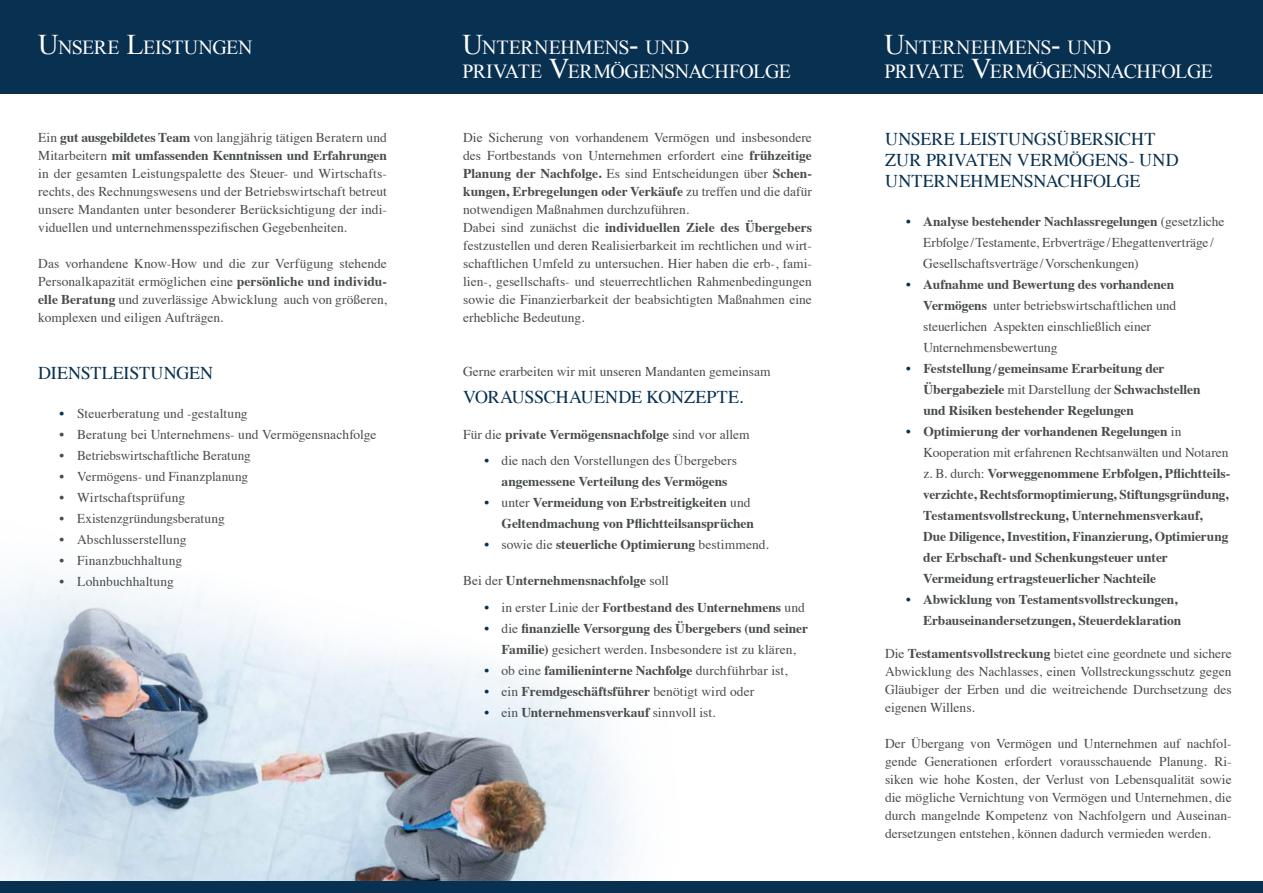
<style>
.page{position:relative;width:1263px;height:893px;background:#fff}
.page>*{position:absolute;margin:0;border:0;box-sizing:border-box;transform-origin:0 0}
.t1{font:19.95px/24px "Times New Roman";letter-spacing:-.015em;color:#fff}
.t2{font:18px/21px "Times";color:#083050}
.t3{font:13.5px/18px "Times";color:#484c4d;text-align:justify}
.t4{font:700 13.5px/21px "Times";letter-spacing:-.005em;color:#484c4d}
.s1{font-size:28.5px}
.s2{font-weight:700}
.s3{color:#083050}
.s4{font-weight:400}
.s5{font-weight:400;color:#083050}
</style>
<div class="page">
<svg style="left:0;top:575px;width:825px;height:307px"></svg>
<div style="left:0;top:0;width:1263px;height:94px;background:#083050"></div>
<div style="left:0;top:882px;width:1263px;height:11px;background:#083050"></div>
<h1 class="t1" style="left:38px;top:35px;width:216px"><span class="s1">U</span>NSERE <span class="s1">L</span>EISTUNGEN</h1>
<h1 class="t1" style="left:462px;top:35px;width:330px"><span class="s1">U</span>NTERNEHMENS<span class="s1">-</span> UND<br>PRIVATE <span class="s1">V</span>ERMÖGENSNACHFOLGE</h1>
<h1 class="t1" style="left:884px;top:35px;width:330px"><span class="s1">U</span>NTERNEHMENS<span class="s1">-</span> UND<br>PRIVATE <span class="s1">V</span>ERMÖGENSNACHFOLGE</h1>
<p class="t3" style="left:38px;top:127px;width:350px">Ein <span class="s2">gut ausgebildetes Team</span> von langjährig tätigen Beratern und Mitarbeitern <span class="s2">mit umfassenden Kenntnissen und Erfahrungen </span>in der gesamten Leistungspalette des Steuer- und Wirtschafts&shy;rechts, des Rechnungswesens und der Betriebswirtschaft betreut unsere Mandanten unter besonderer Berücksichtigung der indi&shy;viduellen und unternehmensspezifischen Gegebenheiten.</p>
<p class="t3" style="left:38px;top:253px;width:350px">Das vorhandene Know-How und die zur Verfügung stehende Personalkapazität ermöglichen eine <span class="s2">persönliche und individu&shy;elle Beratung</span> und zuverlässige Abwicklung auch von größeren, komplexen und eiligen Aufträgen.</p>
<h2 class="t2" style="left:38px;top:361px;width:176px">Dienstleistungen</h2>
<p class="t3" style="left:60px;top:403px;width:190px"><span class="s3">•</span> Steuerberatung und -gestaltung</p>
<p class="t3" style="left:60px;top:424px;width:318px">• Beratung bei Unternehmens- und Vermögensnachfolge</p>
<p class="t3" style="left:60px;top:445px;width:193px">• Betriebswirtschaftliche Beratung</p>
<p class="t3" style="left:60px;top:466px;width:190px">• Vermögens- und Finanzplanung</p>
<p class="t3" style="left:60px;top:487px;width:127px">• Wirtschaftsprüfung</p>
<p class="t3" style="left:60px;top:508px;width:167px">• Existenzgründungsberatung</p>
<p class="t3" style="left:60px;top:529px;width:129px">• Abschlusserstellung</p>
<p class="t3" style="left:60px;top:550px;width:124px">• Finanzbuchhaltung</p>
<p class="t3" style="left:60px;top:571px;width:116px">• Lohnbuchhaltung</p>
<p class="t3" style="left:463px;top:127px;width:350px;text-align:left">Die Sicherung von vorhandenem Vermögen und insbesondere des Fortbestands von Unternehmen erfordert eine <span class="s2">frühzeitige Planung der Nachfolge.</span> Es sind Entscheidungen über <span class="s2">Schen&shy;kungen, Erbregelungen oder Verkäufe</span> zu treffen und die dafür notwendigen Maßnahmen durchzuführen.<br>Dabei sind zunächst die <span class="s2">individuellen Ziele des Übergebers </span>festzustellen und deren Realisierbarkeit im rechtlichen und wirt&shy;schaftlichen Umfeld zu untersuchen. Hier haben die erb-, fami&shy;lien-, gesellschafts- und steuerrechtlichen Rahmenbedingungen sowie die Finanzierbarkeit der beabsichtigten Maßnahmen eine erhebliche Bedeutung.</p>
<p class="t3" style="left:463px;top:361px;width:309px">Gerne erarbeiten wir mit unseren Mandanten gemeinsam</p>
<h2 class="t2" style="left:463px;top:384px;width:282px">vorausschauende Konzepte.</h2>
<p class="t4" style="left:463px;top:422px;width:288px"><span class="s4">Für die</span> private Vermögensnachfolge <span class="s4">sind vor allem</span></p>
<p class="t3" style="left:484px;top:449px;width:254px;line-height:21px;text-align:center"><span class="s3">•</span> die nach den Vorstellungen des Übergebers <span class="s2">angemessene Verteilung des Vermögens</span></p>
<p class="t4" style="left:484px;top:491px;width:271px;text-align:right"><span class="s5">•</span> <span class="s4">unter</span> Vermeidung von Erbstreitigkeiten <span class="s4">und<br></span>Geltendmachung von Pflichtteilsansprüchen</p>
<p class="t4" style="left:484px;top:533px;width:286px"><span class="s5">•</span> <span class="s4">sowie die</span> steuerliche Optimierung <span class="s4">bestimmend.</span></p>
<p class="t4" style="left:463px;top:569px;width:207px"><span class="s4">Bei der</span> Unternehmensnachfolge <span class="s4">soll</span></p>
<p class="t4" style="left:484px;top:595px;width:322px"><span class="s5">•</span> <span class="s4">in erster Linie der</span> Fortbestand des Unternehmens <span class="s4">und</span></p>
<p class="t4" style="left:484px;top:616px;width:325px;text-align:center"><span class="s5">•</span> <span class="s4">die</span> finanzielle Versorgung des Übergebers (und seiner<br>Familie) <span class="s4">gesichert werden. Insbesondere ist zu klären,</span></p>
<p class="t4" style="left:484px;top:658px;width:304px"><span class="s5">•</span> <span class="s4">ob eine</span> familieninterne Nachfolge <span class="s4">durchführbar ist,</span></p>
<p class="t4" style="left:484px;top:679px;width:271px"><span class="s5">•</span> <span class="s4">ein</span> Fremdgeschäftsführer <span class="s4">benötigt wird oder</span></p>
<p class="t4" style="left:484px;top:700px;width:232px"><span class="s5">•</span> <span class="s4">ein</span> Unternehmensverkauf <span class="s4">sinnvoll ist.</span></p>
<h2 class="t2" style="left:885px;top:127px;width:291px">Unsere Leistungsübersicht zur Privaten Vermögens- und<br>Unternehmensnachfolge</h2>
<p class="t4" style="left:906px;top:210px;width:320px"><span class="s5">•</span> Analyse bestehender Nachlassregelungen <span class="s4">(gesetzliche</span></p>
<p class="t3" style="left:906px;top:233px;width:309px">Erbfolge/Testamente, Erbverträge/ Ehegattenverträge/</p>
<p class="t3" style="left:923px;top:254px;width:217px">Gesellschaftsverträge/Vorschenkungen)</p>
<p class="t3" style="left:923px;top:273px;width:254px;line-height:21px;text-align:left;text-indent:-17px"><span class="s3">•</span> <span class="s2">Aufnahme und Bewertung des vorhandenen Vermögens</span> unter betriebswirtschaftlichen und steuerlichen Aspekten einschließlich einer Unternehmensbewertung</p>
<p class="t4" style="left:923px;top:357px;width:279px;text-indent:-17px"><span class="s5">•</span> Feststellung/gemeinsame Erarbeitung der<br>Übergabeziele <span class="s4">mit Darstellung der</span> Schwachstellen und Risiken bestehender Regelungen</p>
<p class="t4" style="left:923px;top:420px;width:308px;text-indent:-17px"><span class="s5">•</span> Optimierung der vorhandenen Regelungen <span class="s4">in Kooperation mit erfahrenen Rechtsanwälten und Notaren z. B. durch:</span> Vorweggenommene Erbfolgen, Pflichtteils&shy;verzichte, Rechtsformoptimierung, Stiftungsgründung, Testamentsvollstreckung, Unternehmensverkauf,<br>Due Diligence, Investition, Finanzierung, Optimierung der Erbschaft- und Schenkungsteuer unter Vermeidung ertragsteuerlicher Nachteile</p>
<p class="t4" style="left:906px;top:588px;width:277px;text-align:right"><span class="s5">•</span> Abwicklung von Testamentsvollstreckungen,<br>Erbauseinandersetzungen, Steuerdeklaration</p>
<p class="t3" style="left:885px;top:644px;width:348px">Die <span class="s2">Testamentsvollstreckung</span> bietet eine geordnete und sichere Abwicklung des Nachlasses, einen Vollstreckungsschutz gegen Gläubiger der Erben und die weitreichende Durchsetzung des eigenen Willens.</p>
<p class="t3" style="left:885px;top:734px;width:348px">Der Übergang von Vermögen und Unternehmen auf nachfol&shy;gende Generationen erfordert vorausschauende Planung. Ri&shy;siken wie hohe Kosten, der Verlust von Lebensqualität sowie die mögliche Vernichtung von Vermögen und Unternehmen, die durch mangelnde Kompetenz von Nachfolgern und Auseinan&shy;dersetzungen entstehen, können dadurch vermieden werden.</p>
</div>
